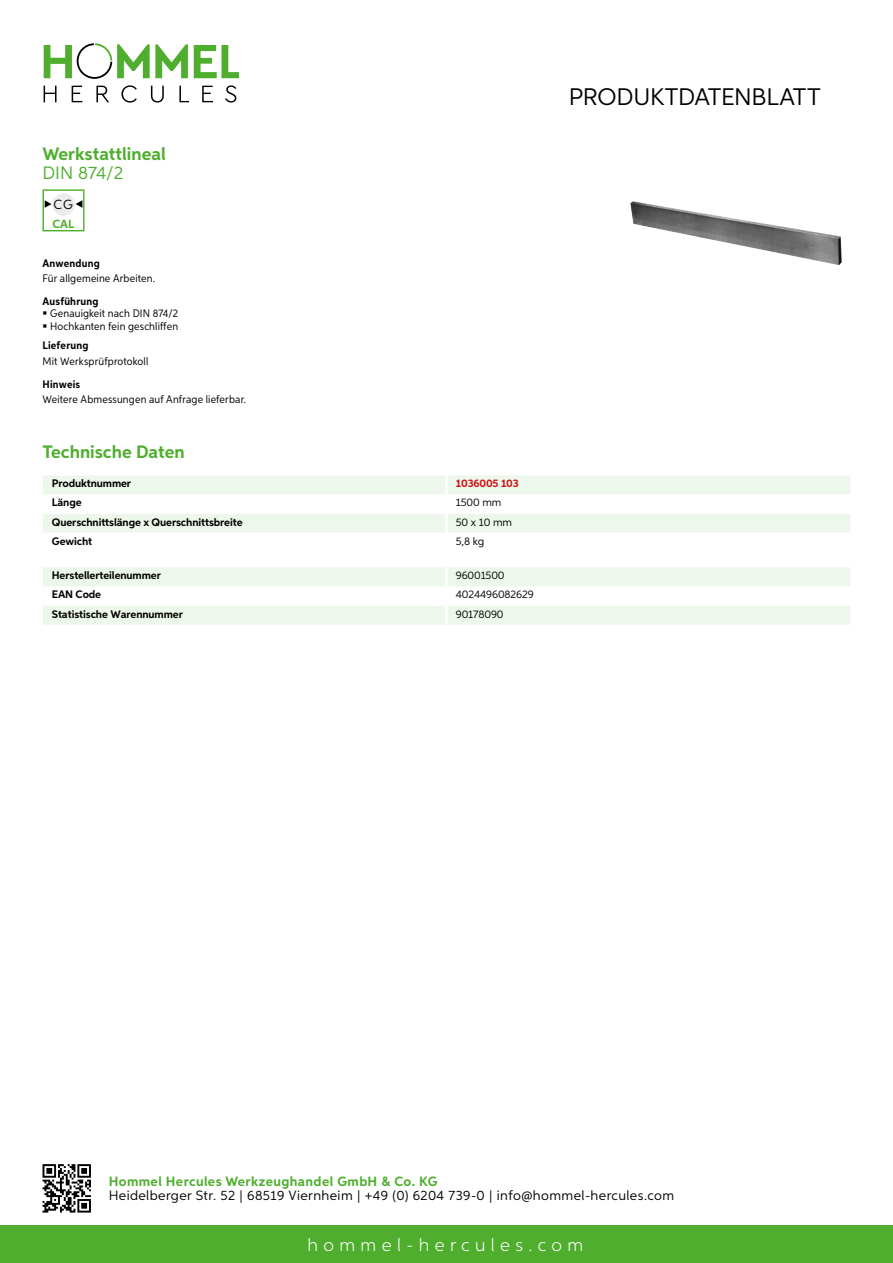
<style>
.page{position:relative;width:893px;height:1263px;background:#fff}
.page>*{position:absolute;margin:0;border:0;box-sizing:border-box;transform-origin:0 0}
.t1{font:24px "Aspira";letter-spacing:-.01em;color:#000}
.t2{font:700 18px "Aspira";color:#50ae2f}
.t3{font:300 18px "Aspira";letter-spacing:.3em;color:#fff}
.t4{font:18px "Aspira";color:#50ae2f}
.t5{font:13.5px "Aspira";letter-spacing:.03em;color:#000}
.t6{font:700 13.5px "Aspira";letter-spacing:.03em;color:#50ae2f}
.t7{font:13.35px "Aspira";color:#000}
.t8{font:700 11.85px "Aspira";color:#50ae2f}
.t9{font:10.95px/12.8px "Aspira Nar";letter-spacing:.015em;color:#000}
.t10{font:700 10.95px "Aspira";letter-spacing:-.01em;color:#000}
.t11{font:10.95px "Aspira";letter-spacing:-.01em;color:#000}
.t12{font:700 10.95px "Aspira Nar";letter-spacing:.02em;color:#000}
.t13{font:700 10.95px "Aspira";letter-spacing:-.01em;color:#cd1013}
</style>
<div class="page">
<div style="left:0;top:1226px;width:893px;height:37px;background:#50ae2f"></div>
<svg style="left:43px;top:1164px;width:48px;height:48px"></svg>
<svg style="left:194px;top:45px;width:45px;height:33px"></svg>
<svg style="left:44px;top:43px;width:144px;height:36px"></svg>
<svg style="left:44px;top:86px;width:13px;height:16px"></svg>
<svg style="left:72px;top:86px;width:10px;height:16px"></svg>
<svg style="left:96px;top:86px;width:13px;height:16px"></svg>
<svg style="left:121px;top:85px;width:16px;height:18px"></svg>
<svg style="left:151px;top:86px;width:13px;height:17px"></svg>
<svg style="left:179px;top:86px;width:10px;height:16px"></svg>
<svg style="left:202px;top:86px;width:11px;height:16px"></svg>
<svg style="left:225px;top:85px;width:11px;height:18px"></svg>
<div style="left:43px;top:475px;width:807px;height:19px;background:#eef7eb"></div>
<div style="left:43px;top:514px;width:807px;height:19px;background:#eef7eb"></div>
<hr style="left:445px;top:475px;width:3px;height:20px;background:#fff">
<hr style="left:445px;top:514px;width:3px;height:19px;background:#fff">
<svg style="left:43px;top:567px;width:807px;height:58px"></svg>
<hr style="left:445px;top:606px;width:3px;height:19px;background:#fff">
<div style="left:43px;top:189px;width:42px;height:42px;border:1px solid #50ae2f"></div>
<div style="left:52px;top:193px;width:23px;height:23px;background:#ececec;border-radius:50%"></div>
<svg style="left:76px;top:200px;width:6px;height:8px"></svg>
<svg style="left:45px;top:200px;width:7px;height:8px"></svg>
<img style="left:630px;top:201px;width:212px;height:64px">
<h2 class="t2" style="left:43px;top:142px;width:125px">Werkstattlineal</h2>
<h2 class="t4" style="left:43px;top:162px;width:82px">DIN 874/2</h2>
<p class="t7" style="left:54px;top:196px;width:21px">CG</p>
<p class="t8" style="left:53px;top:216px;width:23px">CAL</p>
<p class="t12" style="left:43px;top:257px;width:59px">Anwendung</p>
<p class="t9" style="left:43px;top:272px;width:114px">Für allgemeine Arbeiten.</p>
<p class="t12" style="left:43px;top:294px;width:58px">Ausführung</p>
<p class="t9" style="left:50px;top:307px;width:129px">Genauigkeit nach DIN 874/2<br>Hochkanten fein geschliffen</p>
<p class="t12" style="left:43px;top:339px;width:47px">Lieferung</p>
<p class="t9" style="left:43px;top:354px;width:107px">Mit Werksprüfprotokoll</p>
<p class="t12" style="left:43px;top:377px;width:39px">Hinweis</p>
<p class="t9" style="left:43px;top:392px;width:205px">Weitere Abmessungen auf Anfrage lieferbar.</p>
<h2 class="t2" style="left:43px;top:441px;width:144px">Technische Daten</h2>
<p class="t10" style="left:52px;top:477px;width:81px">Produktnummer</p>
<p class="t13" style="left:456px;top:477px;width:64px">1036005 103</p>
<p class="t10" style="left:52px;top:496px;width:31px">Länge</p>
<p class="t11" style="left:456px;top:496px;width:47px">1500 mm</p>
<p class="t10" style="left:52px;top:515px;width:192px">Querschnittslänge x Querschnittsbreite</p>
<p class="t11" style="left:456px;top:515px;width:58px">50 x 10 mm</p>
<p class="t10" style="left:52px;top:534px;width:42px">Gewicht</p>
<p class="t11" style="left:456px;top:534px;width:30px">5,8 kg</p>
<p class="t10" style="left:52px;top:569px;width:111px">Herstellerteilenummer</p>
<p class="t11" style="left:456px;top:569px;width:50px">96001500</p>
<p class="t10" style="left:52px;top:588px;width:51px">EAN Code</p>
<p class="t11" style="left:456px;top:588px;width:79px">4024496082629</p>
<p class="t10" style="left:52px;top:607px;width:132px">Statistische Warennummer</p>
<p class="t11" style="left:456px;top:607px;width:49px">90178090</p>
<h1 class="t1" style="left:569px;top:82px;width:253px">Produktdatenblatt</h1>
<p class="t6" style="left:109px;top:1172px;width:330px">Hommel Hercules Werkzeughandel GmbH &amp; Co. KG</p>
<p class="t5" style="left:109px;top:1187px;width:567px">Heidelberger Str. 52 | 68519 Viernheim | +49 (0) 6204 739-0 | info@hommel-hercules.com</p>
<h2 class="t3" style="left:307px;top:1234px;width:277px">hommel-hercules.com</h2>
</div>
